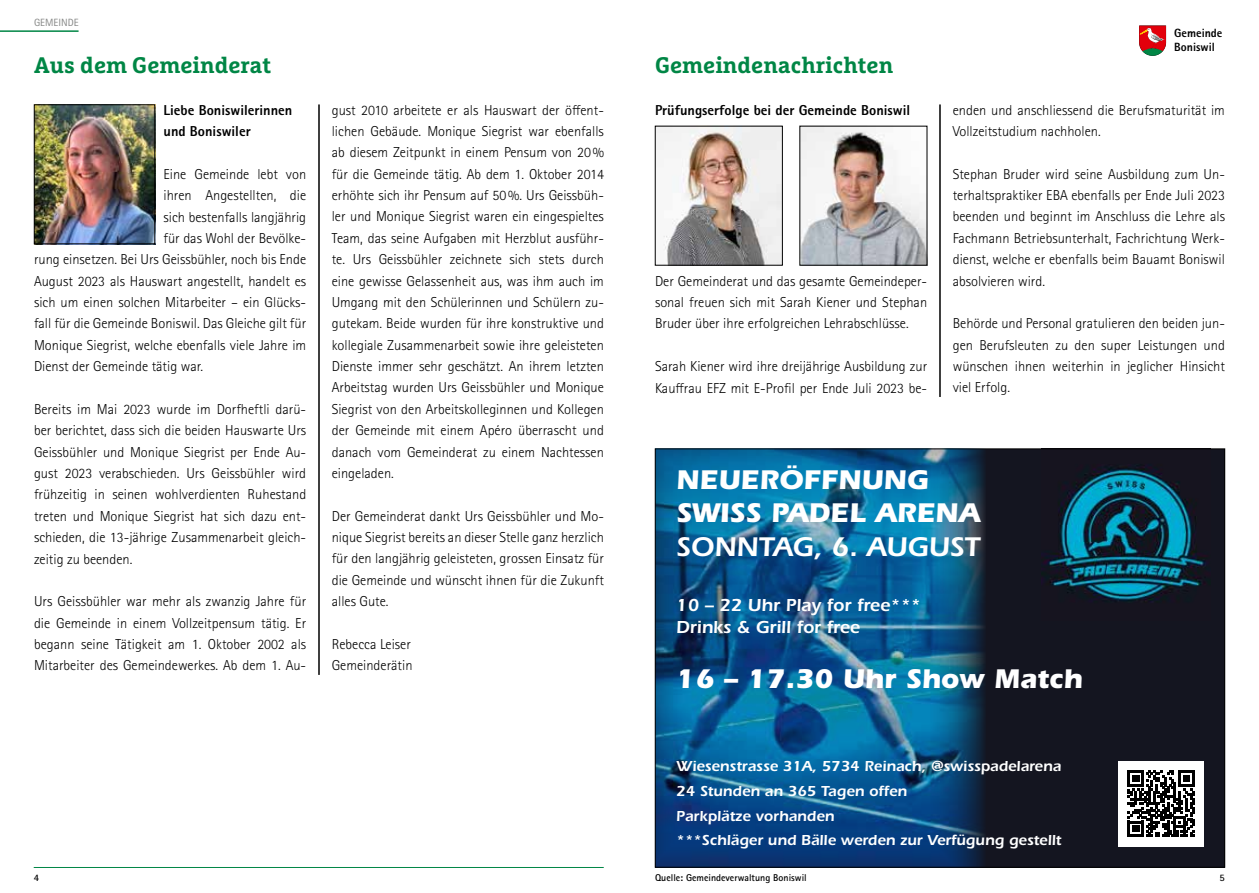
<style>
.page{position:relative;width:1259px;height:893px;background:#fff}
.page>*{position:absolute;margin:0;border:0;box-sizing:border-box;transform-origin:0 0}
.t1{font:700 28.05px/33.6px "ITC Eras Std";color:#fff}
.t2{font:600 28.05px "ITC Eras Std";color:#fff}
.t3{font:700 22.5px "Marselis Slab Pro";color:#008645}
.t4{font:600 18px/21.6px "ITC Eras Std";color:#fff}
.t5{font:600 15px/24.8px "ITC Eras Std";color:#fff}
.t6{font:300 14.4px/21.3px "Rotis Sans Serif Std";color:#000;text-align:justify}
.t7{font:800 14.4px/21.3px "Rotis Sans Serif Std";color:#000}
.t8{font:800 12px/14.4px "Rotis Sans Serif Std";color:#000}
.t9{font:10.5px "Rotis Sans Serif Std";color:#868786}
.t10{font:700 9.9px "Rotis Sans Serif Std";color:#000}
</style>
<div class="page">
<svg style="left:1139px;top:26px;width:27px;height:30px"></svg>
<hr style="left:0;top:30px;width:79px;height:2px;background:#008645">
<hr style="left:34px;top:867px;width:570px;height:1px;background:#008645">
<hr style="left:319px;top:105px;width:1px;height:570px;background:#000">
<hr style="left:939px;top:105px;width:1px;height:292px;background:#000">
<img style="left:36px;top:107px;width:117px;height:135px">
<div style="left:34px;top:105px;width:121px;height:139px;border:1px solid #000"></div>
<img style="left:657px;top:128px;width:123px;height:135px">
<img style="left:801px;top:128px;width:124px;height:135px">
<div style="left:655px;top:449px;width:570px;height:418px;background:#141520"></div>
<img style="left:657px;top:451px;width:328px;height:414px">
<div style="left:1118px;top:761px;width:85px;height:85px;background:#fff"></div>
<svg style="left:1127px;top:770px;width:67px;height:67px"></svg>
<img style="left:1041px;top:465px;width:166px;height:138px">
<p class="t9" style="left:34px;top:16px;width:46px">GEMEINDE</p>
<p class="t8" style="left:1174px;top:25px;width:50px">Gemeinde<br>Boniswil</p>
<h2 class="t3" style="left:34px;top:51px;width:238px">Aus dem Gemeinderat</h2>
<h2 class="t3" style="left:655px;top:51px;width:240px">Gemeindenachrichten</h2>
<p class="t7" style="left:163px;top:99px;width:130px">Liebe Boniswilerinnen und Boniswiler</p>
<p class="t6" style="left:163px;top:163px;width:144px">Eine Gemeinde lebt von</p>
<p class="t6" style="left:163px;top:185px;width:144px">ihren Angestellten, die</p>
<p class="t6" style="left:163px;top:206px;width:144px">sich bestenfalls langjährig</p>
<p class="t6" style="left:163px;top:228px;width:144px">für das Wohl der Bevölke-</p>
<p class="t6" style="left:34px;top:249px;width:274px">rung einsetzen. Bei Urs Geissbühler, noch bis Ende</p>
<p class="t6" style="left:34px;top:270px;width:274px">August 2023 als Hauswart angestellt, handelt es</p>
<p class="t6" style="left:34px;top:292px;width:274px">sich um einen solchen Mitarbeiter – ein Glücks-</p>
<p class="t6" style="left:34px;top:313px;width:274px">fall für die Gemeinde Boniswil. Das Gleiche gilt für</p>
<p class="t6" style="left:34px;top:334px;width:274px">Monique Siegrist, welche ebenfalls viele Jahre im</p>
<p class="t6" style="left:34px;top:356px;width:171px">Dienst der Gemeinde tätig war.</p>
<p class="t6" style="left:34px;top:399px;width:274px">Bereits im Mai 2023 wurde im Dorfheftli darü&shy;ber berichtet, dass sich die beiden Hauswarte Urs Geissbühler und Monique Siegrist per Ende Au&shy;gust 2023 verabschieden. Urs Geissbühler wird frühzeitig in seinen wohlverdienten Ruhestand treten und Monique Siegrist hat sich dazu ent&shy;schieden, die 13-jährige Zusammenarbeit gleich&shy;zeitig zu beenden.</p>
<p class="t6" style="left:34px;top:591px;width:274px">Urs Geissbühler war mehr als zwanzig Jahre für die Gemeinde in einem Vollzeitpensum tätig. Er begann seine Tätigkeit am 1. Oktober 2002 als Mitarbeiter des Gemeindewerkes. Ab dem 1. Au-</p>
<p class="t7" style="left:655px;top:99px;width:257px">Prüfungserfolge bei der Gemeinde Boniswil</p>
<p class="t6" style="left:332px;top:99px;width:274px">gust 2010 arbeitete er als Hauswart der öffent&shy;lichen Gebäude. Monique Siegrist war ebenfalls ab diesem Zeitpunkt in einem Pensum von 20% für die Gemeinde tätig. Ab dem 1. Oktober 2014 erhöhte sich ihr Pensum auf 50%. Urs Geissbüh&shy;ler und Monique Siegrist waren ein eingespieltes Team, das seine Aufgaben mit Herzblut ausführ&shy;te. Urs Geissbühler zeichnete sich stets durch eine gewisse Gelassenheit aus, was ihm auch im Umgang mit den Schülerinnen und Schülern zu&shy;gutekam. Beide wurden für ihre konstruktive und kollegiale Zusammenarbeit sowie ihre geleisteten Dienste immer sehr geschätzt. An ihrem letzten Arbeitstag wurden Urs Geissbühler und Monique Siegrist von den Arbeitskolleginnen und Kollegen der Gemeinde mit einem Apéro überrascht und danach vom Gemeinderat zu einem Nachtessen eingeladen.</p>
<p class="t6" style="left:332px;top:505px;width:274px">Der Gemeinderat dankt Urs Geissbühler und Mo&shy;nique Siegrist bereits an dieser Stelle ganz herzlich für den langjährig geleisteten, grossen Einsatz für die Gemeinde und wünscht ihnen für die Zukunft alles Gute.</p>
<p class="t6" style="left:332px;top:634px;width:82px">Rebecca Leiser<br>Gemeinderätin</p>
<p class="t6" style="left:952px;top:99px;width:274px">enden und anschliessend die Berufsmaturität im<br>Vollzeitstudium nachholen.</p>
<p class="t6" style="left:952px;top:163px;width:274px">Stephan Bruder wird seine Ausbildung zum Un&shy;terhaltspraktiker EBA ebenfalls per Ende Juli 2023 beenden und beginnt im Anschluss die Lehre als Fachmann Betriebsunterhalt, Fachrichtung Werk&shy;dienst, welche er ebenfalls beim Bauamt Boniswil absolvieren wird.</p>
<p class="t6" style="left:952px;top:313px;width:274px">Behörde und Personal gratulieren den beiden jun&shy;gen Berufsleuten zu den super Leistungen und wünschen ihnen weiterhin in jeglicher Hinsicht viel Erfolg.</p>
<p class="t6" style="left:655px;top:270px;width:274px">Der Gemeinderat und das gesamte Gemeindeper&shy;sonal freuen sich mit Sarah Kiener und Stephan Bruder über ihre erfolgreichen Lehrabschlüsse.</p>
<p class="t6" style="left:655px;top:356px;width:274px">Sarah Kiener wird ihre dreijährige Ausbildung zur<br>Kauffrau EFZ mit E-Profil per Ende Juli 2023 be-</p>
<h1 class="t1" style="left:676px;top:462px;width:305px">NEUERÖFFNUNG<br>SWISS PADEL ARENA</h1>
<h1 class="t2" style="left:676px;top:530px;width:305px">SONNTAG, 6. AUGUST</h1>
<p class="t4" style="left:676px;top:594px;width:246px">10 – 22 Uhr Play for free***<br>Drinks &amp; Grill for free</p>
<h1 class="t1" style="left:676px;top:662px;width:408px">16 – 17.30 Uhr Show Match</h1>
<p class="t10" style="left:34px;top:871px;width:7px">4</p>
<p class="t5" style="left:676px;top:754px;width:387px">Wiesenstrasse 31A, 5734 Reinach, @swisspadelarena 24 Stunden an 365 Tagen offen<br>Parkplätze vorhanden<br>***Schläger und Bälle werden zur Verfügung gestellt</p>
<p class="t10" style="left:655px;top:871px;width:153px">Quelle: Gemeindeverwaltung Boniswil</p>
<p class="t10" style="left:1219px;top:871px;width:7px">5</p>
</div>
